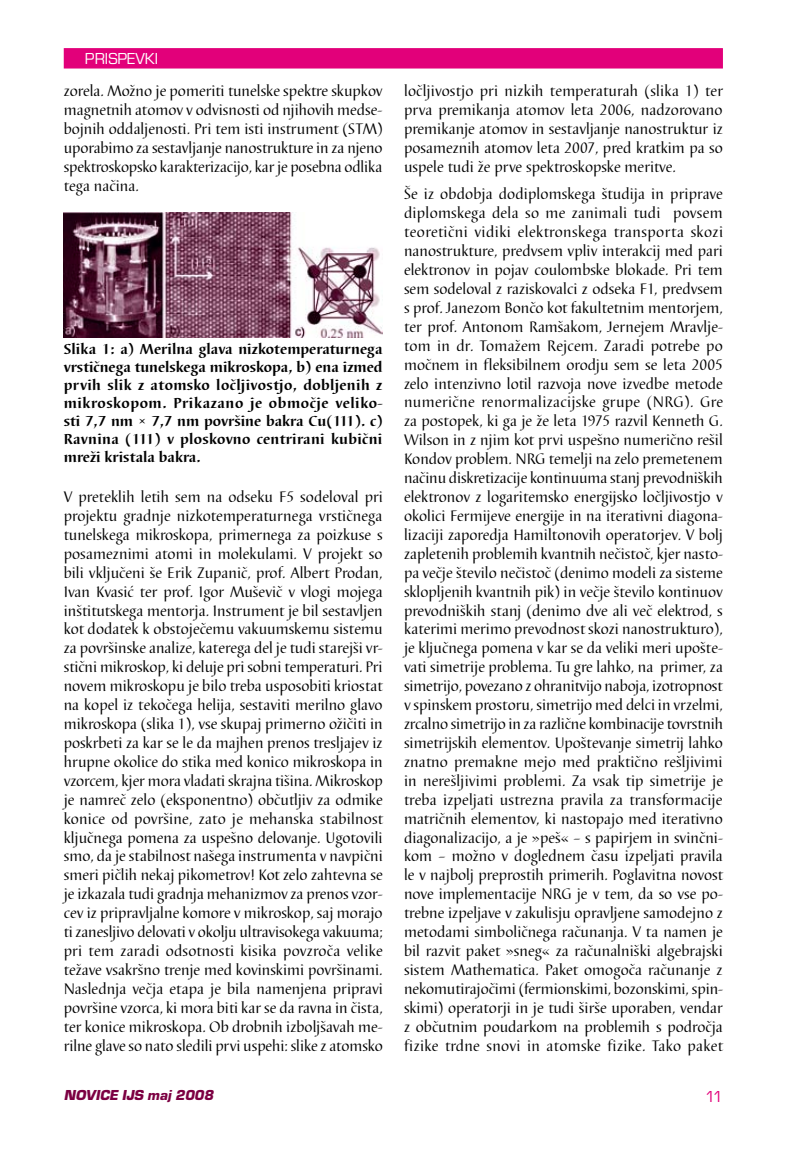
<style>
.page{position:relative;width:808px;height:1149px;background:#fff}
.page>*{position:absolute;margin:0;border:0;box-sizing:border-box;transform-origin:0 0}
.t1{font:16.5px "Eurostile TEE";color:#fff}
.t2{font:16.5px "Eurostile TEE";color:#e2007a}
.t3{font:15.75px/18.9px "Barbedor TEE";color:#000;text-align:justify}
.t4{font:700 15px/18px "Barbedor TEE";letter-spacing:.02em;color:#000;text-align:justify}
.t5{font:italic 15px "Eurostile TEE Blac";color:#7c0042}
</style>
<div class="page">
<div style="left:64px;top:48px;width:659px;height:20px;background:#e2007a;border:2px solid #e2007a"></div>
<img style="left:64px;top:213px;width:319px;height:124px">
<p class="t1" style="left:85px;top:50px;width:75px">PRISPEVKI</p>
<p class="t3" style="left:64px;top:82px;width:320px">zorela. Možno je pomeriti tunelske spektre skupkov magnetnih atomov v odvisnosti od njihovih medse&shy;bojnih oddaljenosti. Pri tem isti instrument (STM) uporabimo za sestavljanje nanostrukture in za njeno spektroskopsko karakterizacijo, kar je posebna odlika tega načina.</p>
<p class="t4" style="left:64px;top:340px;width:321px">Slika 1: a) Merilna glava nizkotemperaturnega vrstičnega tunelskega mikroskopa, b) ena izmed prvih slik z atomsko ločljivostjo, dobljenih z mikroskopom. Prikazano je območje veliko&shy;sti 7,7 nm × 7,7 nm površine bakra Cu(111). c)<br>Ravnina (111) v ploskovno centrirani kubični mreži kristala bakra.</p>
<p class="t3" style="left:64px;top:487px;width:321px">V preteklih letih sem na odseku F5 sodeloval pri projektu gradnje nizkotemperaturnega vrstičnega tunelskega mikroskopa, primernega za poizkuse s posameznimi atomi in molekulami. V projekt so bili vključeni še Erik Zupanič, prof. Albert Prodan, Ivan Kvasić ter prof. Igor Muševič v vlogi mojega inštitutskega mentorja. Instrument je bil sestavljen kot dodatek k obstoječemu vakuumskemu sistemu za površinske analize, katerega del je tudi starejši vr&shy;stični mikroskop, ki deluje pri sobni temperaturi. Pri novem mikroskopu je bilo treba usposobiti kriostat na kopel iz tekočega helija, sestaviti merilno glavo mikroskopa (slika 1), vse skupaj primerno ožičiti in poskrbeti za kar se le da majhen prenos tresljajev iz hrupne okolice do stika med konico mikroskopa in vzorcem, kjer mora vladati skrajna tišina. Mikroskop je namreč zelo (eksponentno) občutljiv za odmike konice od površine, zato je mehanska stabilnost ključnega pomena za uspešno delovanje. Ugotovili smo, da je stabilnost našega instrumenta v navpični smeri pičlih nekaj pikometrov! Kot zelo zahtevna se je izkazala tudi gradnja mehanizmov za prenos vzor&shy;cev iz pripravljalne komore v mikroskop, saj morajo ti zanesljivo delovati v okolju ultravisokega vakuuma; pri tem zaradi odsotnosti kisika povzroča velike težave vsakršno trenje med kovinskimi površinami.<br>Naslednja večja etapa je bila namenjena pripravi površine vzorca, ki mora biti kar se da ravna in čista, ter konice mikroskopa. Ob drobnih izboljšavah me&shy;rilne glave so nato sledili prvi uspehi: slike z atomsko</p>
<p class="t3" style="left:404px;top:82px;width:321px">ločljivostjo pri nizkih temperaturah (slika 1) ter prva premikanja atomov leta 2006, nadzorovano premikanje atomov in sestavljanje nanostruktur iz posameznih atomov leta 2007, pred kratkim pa so uspele tudi že prve spektroskopske meritve.</p>
<p class="t3" style="left:404px;top:185px;width:321px">Še iz obdobja dodiplomskega študija in priprave diplomskega dela so me zanimali tudi povsem teoretični vidiki elektronskega transporta skozi nanostrukture, predvsem vpliv interakcij med pari elektronov in pojav coulombske blokade. Pri tem sem sodeloval z raziskovalci z odseka F1, predvsem s prof. Janezom Bončo kot fakultetnim mentorjem, ter prof. Antonom Ramšakom, Jernejem Mravlje&shy;tom in dr. Tomažem Rejcem. Zaradi potrebe po močnem in fleksibilnem orodju sem se leta 2005 zelo intenzivno lotil razvoja nove izvedbe metode numerične renormalizacijske grupe (NRG). Gre za postopek, ki ga je že leta 1975 razvil Kenneth G.<br>Wilson in z njim kot prvi uspešno numerično rešil Kondov problem. NRG temelji na zelo premetenem načinu diskretizacije kontinuuma stanj prevodniških elektronov z logaritemsko energijsko ločljivostjo v okolici Fermijeve energije in na iterativni diagona&shy;lizaciji zaporedja Hamiltonovih operatorjev. V bolj zapletenih problemih kvantnih nečistoč, kjer nasto&shy;pa večje število nečistoč (denimo modeli za sisteme sklopljenih kvantnih pik) in večje število kontinuov prevodniških stanj (denimo dve ali več elektrod, s katerimi merimo prevodnost skozi nanostrukturo), je ključnega pomena v kar se da veliki meri upošte&shy;vati simetrije problema. Tu gre lahko, na primer, za simetrijo, povezano z ohranitvijo naboja, izotropnost v spinskem prostoru, simetrijo med delci in vrzelmi, zrcalno simetrijo in za različne kombinacije tovrstnih simetrijskih elementov. Upoštevanje simetrij lahko znatno premakne mejo med praktično rešljivimi in nerešljivimi problemi. Za vsak tip simetrije je treba izpeljati ustrezna pravila za transformacije matričnih elementov, ki nastopajo med iterativno diagonalizacijo, a je »peš« – s papirjem in svinčni&shy;kom – možno v doglednem času izpeljati pravila le v najbolj preprostih primerih. Poglavitna novost nove implementacije NRG je v tem, da so vse po&shy;trebne izpeljave v zakulisju opravljene samodejno z metodami simboličnega računanja. V ta namen je bil razvit paket »sneg« za računalniški algebrajski sistem Mathematica. Paket omogoča računanje z nekomutirajočimi (fermionskimi, bozonskimi, spin&shy;skimi) operatorji in je tudi širše uporaben, vendar z občutnim poudarkom na problemih s področja fizike trdne snovi in atomske fizike. Tako paket</p>
<p class="t5" style="left:64px;top:1085px;width:154px">NOVICE IJS maj2008</p>
<p class="t2" style="left:705px;top:1087px;width:19px">11</p>
</div>
